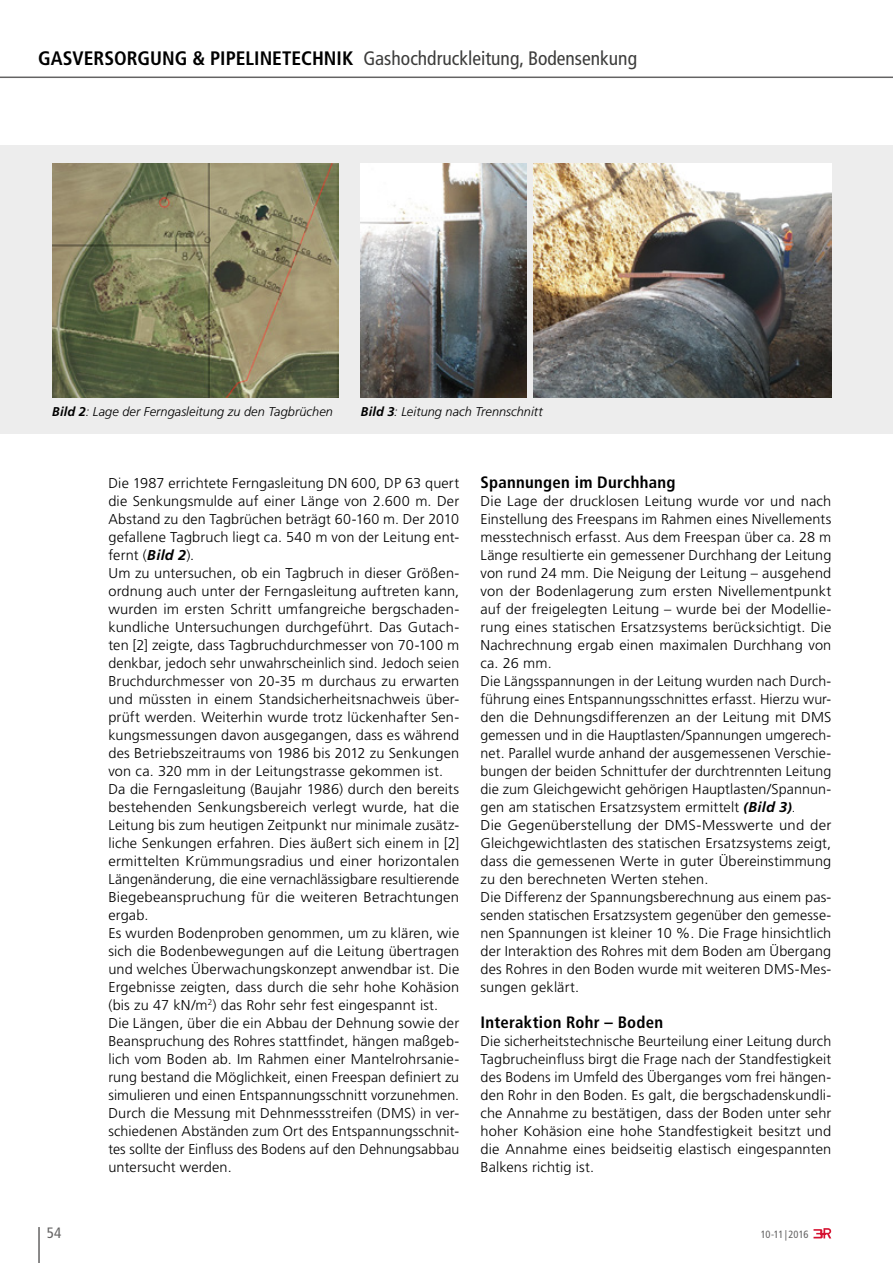
<style>
.page{position:relative;width:893px;height:1263px;background:#fff}
.page>*{position:absolute;margin:0;border:0;box-sizing:border-box;transform-origin:0 0}
.t1{font:condensed 19.5px "Frutiger LT Pro";color:#3c3c3b}
.Subline_1__Stufe{font:700 condensed 16.5px "Frutiger LT Pro";letter-spacing:.015em;color:#000}
.t2{font:condensed 15px "Frutiger LT Pro";color:#646363}
.Fliesstext{font:300 14.25px/18px "Frutiger LT Pro";letter-spacing:.01em;color:#000;text-align:justify}
.Fliesstext-2{font:300 14.25px/18px "Frutiger LT Pro";letter-spacing:.01em;color:#000;text-align:justify;scale:1.05 1}
.Bildunterschrift{font:italic 300 12.75px "Frutiger LT Pro";letter-spacing:.005em;color:#000}
.t3{font:condensed 10.5px "Frutiger LT Pro";letter-spacing:-.02em;color:#646363}
.s1{font-weight:700;color:#000}
.s2{font-weight:700}
.s3{font-weight:700;font-style:italic}
.s4{font-weight:700;font-style:italic;font-size:12.75px}
.s5{font-size:12.75px}
</style>
<div class="page">
<svg style="left:813px;top:1228px;width:18px;height:10px"></svg>
<hr style="left:38px;top:1227px;width:2px;height:36px;background:#646363">
<hr style="left:0;top:77px;width:893px;height:1px;background:#646363">
<hr style="left:892px;top:146px;width:1px;height:378px;background:#ededed">
<div style="left:0;top:146px;width:893px;height:288px;background:#ededed"></div>
<img style="left:52px;top:164px;width:286px;height:234px">
<img style="left:361px;top:164px;width:165px;height:234px">
<img style="left:534px;top:164px;width:297px;height:234px">
<h1 class="t1" style="left:38px;top:47px;width:600px"><span class="s1">GASVERSORGUNG &amp; PIPELINETECHNIK</span> Gashochdruckleitung, Bodensenkung</h1>
<p class="Bildunterschrift" style="left:52px;top:404px;width:282px"><span class="s2">Bild 2</span>: Lage der Ferngasleitung zu den Tagbrüchen</p>
<p class="Bildunterschrift" style="left:361px;top:404px;width:184px"><span class="s2">Bild 3</span>: Leitung nach Trennschnitt</p>
<p class="Fliesstext" style="left:108px;top:474px;width:352px">Die 1987 errichtete Ferngasleitung DN 600, DP 63 quert die Senkungsmulde auf einer Länge von 2.600 m. Der Abstand zu den Tagbrüchen beträgt 60-160 m. Der 2010 gefallene Tagbruch liegt ca. 540 m von der Leitung ent&shy;fernt (<span class="s3">Bild 2</span>).</p>
<p class="Fliesstext" style="left:108px;top:564px;width:352px">Um zu untersuchen, ob ein Tagbruch in dieser Größen&shy;ordnung auch unter der Ferngasleitung auftreten kann, wurden im ersten Schritt umfangreiche bergschaden&shy;kundliche Untersuchungen durchgeführt. Das Gutach&shy;ten [2] zeigte, dass Tagbruchdurchmesser von 70-100 m denkbar, jedoch sehr unwahrscheinlich sind. Jedoch seien Bruchdurchmesser von 20-35 m durchaus zu erwarten und müssten in einem Standsicherheitsnachweis über&shy;prüft werden. Weiterhin wurde trotz lückenhafter Sen&shy;kungsmessungen davon ausgegangen, dass es während des Betriebszeitraums von 1986 bis 2012 zu Senkungen von ca. 320 mm in der Leitungstrasse gekommen ist.</p>
<p class="Fliesstext" style="left:108px;top:780px;width:352px">Da die Ferngasleitung (Baujahr 1986) durch den bereits bestehenden Senkungsbereich verlegt wurde, hat die Leitung bis zum heutigen Zeitpunkt nur minimale zusätz&shy;liche Senkungen erfahren. Dies äußert sich einem in [2] ermittelten Krümmungsradius und einer horizontalen Längenänderung, die eine vernachlässigbare resultierende Biegebeanspruchung für die weiteren Betrachtungen ergab.</p>
<p class="Fliesstext" style="left:108px;top:924px;width:352px">Es wurden Bodenproben genommen, um zu klären, wie sich die Bodenbewegungen auf die Leitung übertragen und welches Überwachungskonzept anwendbar ist. Die Ergebnisse zeigten, dass durch die sehr hohe Kohäsion (bis zu 47 kN/m<sup>2</sup>) das Rohr sehr fest eingespannt ist.</p>
<p class="Fliesstext" style="left:108px;top:1014px;width:352px">Die Längen, über die ein Abbau der Dehnung sowie der Beanspruchung des Rohres stattfindet, hängen maßgeb&shy;lich vom Boden ab. Im Rahmen einer Mantelrohrsanie&shy;rung bestand die Möglichkeit, einen Freespan definiert zu simulieren und einen Entspannungsschnitt vorzunehmen.<br>Durch die Messung mit Dehnmessstreifen (DMS) in ver&shy;schiedenen Abständen zum Ort des Entspannungsschnit&shy;tes sollte der Einfluss des Bodens auf den Dehnungsabbau untersucht werden.</p>
<p class="Subline_1__Stufe" style="left:480px;top:472px;width:197px">Spannungen im Durchhang</p>
<p class="Fliesstext" style="left:480px;top:492px;width:352px">Die Lage der drucklosen Leitung wurde vor und nach Einstellung des Freespans im Rahmen eines Nivellements messtechnisch erfasst. Aus dem Freespan über ca. 28 m Länge resultierte ein gemessener Durchhang der Leitung von rund 24 mm. Die Neigung der Leitung – ausgehend von der Bodenlagerung zum ersten Nivellementpunkt auf der freigelegten Leitung – wurde bei der Modellie&shy;rung eines statischen Ersatzsystems berücksichtigt. Die Nachrechnung ergab einen maximalen Durchhang von ca. 26 mm.</p>
<p class="Fliesstext" style="left:480px;top:672px;width:352px">Die Längsspannungen in der Leitung wurden nach Durch&shy;führung eines Entspannungsschnittes erfasst. Hierzu wur&shy;den die Dehnungsdifferenzen an der Leitung mit DMS gemessen und in die Hauptlasten/Spannungen umgerech&shy;net. Parallel wurde anhand der ausgemessenen Verschie&shy;bungen der beiden Schnittufer der durchtrennten Leitung die zum Gleichgewicht gehörigen Hauptlasten/Spannun&shy;gen am statischen Ersatzsystem ermittelt <span class="s4">(</span><span class="s3">Bild 3</span><span class="s4">)</span><span class="s5">.</span></p>
<p class="Fliesstext-2" style="left:480px;top:816px;width:336px">Die Gegenüberstellung der DMS-Messwerte und der Gleichgewichtlasten des statischen Ersatzsystems zeigt, dass die gemessenen Werte in guter Übereinstimmung zu den berechneten Werten stehen.</p>
<p class="Fliesstext" style="left:480px;top:888px;width:352px">Die Differenz der Spannungsberechnung aus einem pas&shy;senden statischen Ersatzsystem gegenüber den gemesse&shy;nen Spannungen ist kleiner 10 %. Die Frage hinsichtlich der Interaktion des Rohres mit dem Boden am Übergang des Rohres in den Boden wurde mit weiteren DMS-Mes&shy;sungen geklärt.</p>
<p class="Subline_1__Stufe" style="left:480px;top:1012px;width:184px">Interaktion Rohr – Boden</p>
<p class="Fliesstext" style="left:480px;top:1032px;width:352px">Die sicherheitstechnische Beurteilung einer Leitung durch Tagbrucheinfluss birgt die Frage nach der Standfestigkeit des Bodens im Umfeld des Überganges vom frei hängen&shy;den Rohr in den Boden. Es galt, die bergschadenskundli&shy;che Annahme zu bestätigen, dass der Boden unter sehr hoher Kohäsion eine hohe Standfestigkeit besitzt und die Annahme eines beidseitig elastisch eingespannten Balkens richtig ist.</p>
<p class="t2" style="left:47px;top:1224px;width:16px">54</p>
<p class="t3" style="left:761px;top:1229px;width:49px">10-11 | 2016</p>
</div>
